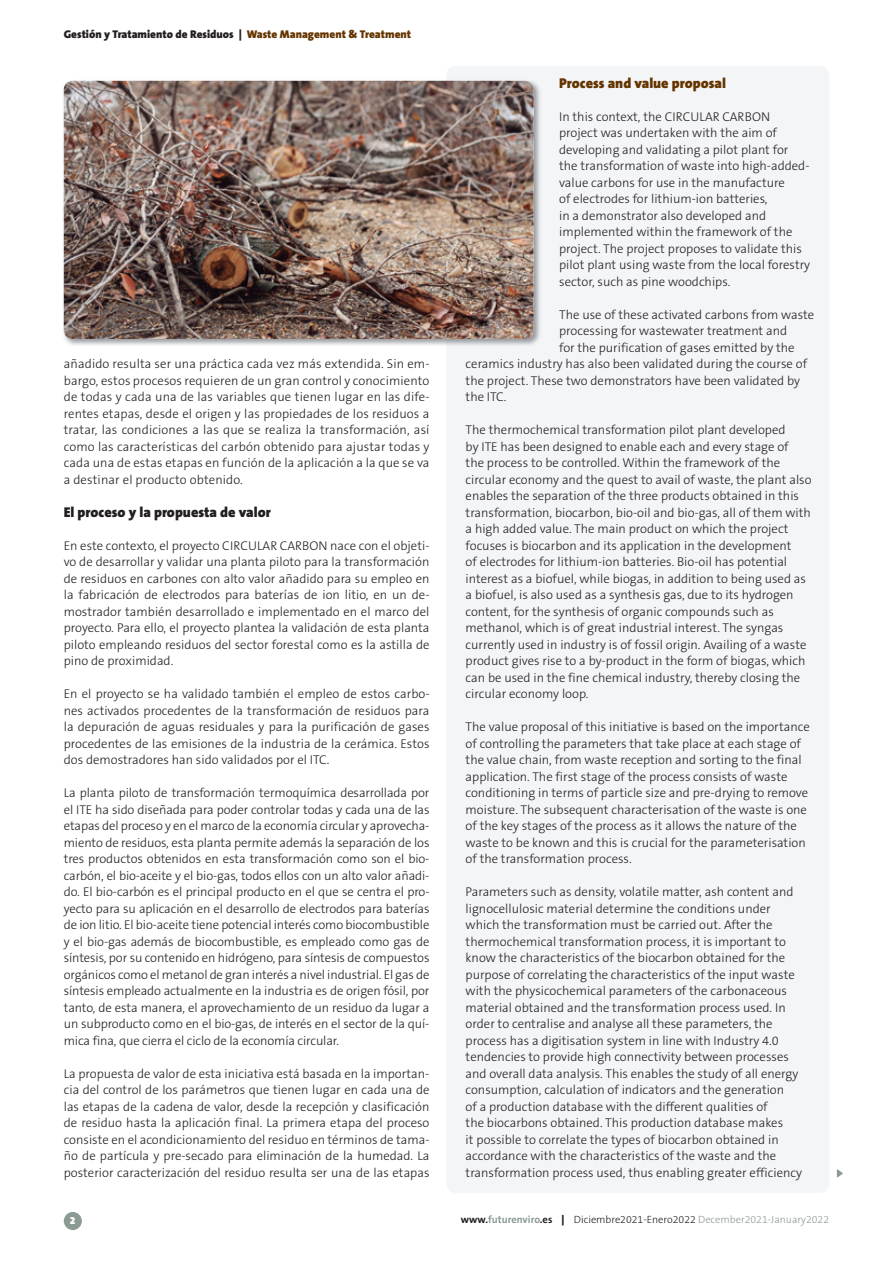
<style>
.page{position:relative;width:893px;height:1263px;background:#fff}
.page>*{position:absolute;margin:0;border:0;box-sizing:border-box;transform-origin:0 0}
.t1{font:900 14.25px "The Sans B9";color:#231f20}
.t2{font:900 14.25px "The Sans B9";color:#653500}
.t3{font:300 12.75px/16.5px "The Sans B3";color:#231f20;text-align:justify}
.t4{font:900 11.25px "The Sans B9";color:#231f20}
.t5{font:300 10.5px "The Sans B3";color:#8b9b92}
.t6{font:900 10.5px "The Sans B9";color:#fff}
.s1{color:#653500}
.s2{font-family:"The Sans B7";font-weight:700;color:#231f20}
.s3{font-family:"The Sans B7";font-weight:700}
.s4{font-family:"The Sans B9";font-weight:900;color:#231f20}
.s5{color:#231f20}
</style>
<div class="page">
<div style="left:64px;top:1212px;width:18px;height:18px;background:#8b9b92;border-radius:50%"></div>
<div style="left:446px;top:66px;width:383px;height:1127px;background:#f3f5f7;border-radius:9px"></div>
<svg style="left:837px;top:1169px;width:6px;height:8px"></svg>
<img style="left:63px;top:80px;width:477px;height:265px">
<img style="left:64px;top:81px;width:470px;height:258px">
<p class="t4" style="left:64px;top:28px;width:349px">Gestión y Tratamiento de Residuos | <span class="s1">Waste Management &amp; Treatment</span></p>
<p class="t3" style="left:64px;top:356px;width:367px">añadido resulta ser una práctica cada vez más extendida. Sin em&shy;bargo, estos procesos requieren de un gran control y conocimiento de todas y cada una de las variables que tienen lugar en las dife&shy;rentes etapas, desde el origen y las propiedades de los residuos a tratar, las condiciones a las que se realiza la transformación, así como las características del carbón obtenido para ajustar todas y cada una de estas etapas en función de la aplicación a la que se va a destinar el producto obtenido.</p>
<p class="t1" style="left:64px;top:504px;width:209px">El proceso y la propuesta de valor</p>
<p class="t3" style="left:64px;top:538px;width:367px">En este contexto, el proyecto CIRCULAR CARBON nace con el objeti&shy;vo de desarrollar y validar una planta piloto para la transformación de residuos en carbones con alto valor añadido para su empleo en la fabricación de electrodos para baterías de ion litio, en un de&shy;mostrador también desarrollado e implementado en el marco del proyecto. Para ello, el proyecto plantea la validación de esta planta piloto empleando residuos del sector forestal como es la astilla de pino de proximidad.</p>
<p class="t3" style="left:64px;top:686px;width:367px">En el proyecto se ha validado también el empleo de estos carbo&shy;nes activados procedentes de la transformación de residuos para la depuración de aguas residuales y para la purificación de gases procedentes de las emisiones de la industria de la cerámica. Estos dos demostradores han sido validados por el ITC.</p>
<p class="t3" style="left:64px;top:785px;width:367px">La planta piloto de transformación termoquímica desarrollada por el ITE ha sido diseñada para poder controlar todas y cada una de las etapas del proceso y en el marco de la economía circular y aprovecha&shy;miento de residuos, esta planta permite además la separación de los tres productos obtenidos en esta transformación como son el bio&shy;carbón, el bio-aceite y el bio-gas, todos ellos con un alto valor añadi&shy;do. El bio-carbón es el principal producto en el que se centra el pro&shy;yecto para su aplicación en el desarrollo de electrodos para baterías de ion litio. El bio-aceite tiene potencial interés como biocombustible y el bio-gas además de biocombustible, es empleado como gas de síntesis, por su contenido en hidrógeno, para síntesis de compuestos orgánicos como el metanol de gran interés a nivel industrial. El gas de síntesis empleado actualmente en la industria es de origen fósil, por tanto, de esta manera, el aprovechamiento de un residuo da lugar a un subproducto como en el bio-gas, de interés en el sector de la quí&shy;mica fina, que cierra el ciclo de la economía circular.</p>
<p class="t3" style="left:64px;top:1066px;width:367px">La propuesta de valor de esta iniciativa está basada en la importan&shy;cia del control de los parámetros que tienen lugar en cada una de las etapas de la cadena de valor, desde la recepción y clasificación de residuo hasta la aplicación final. La primera etapa del proceso consiste en el acondicionamiento del residuo en términos de tama&shy;ño de partícula y pre-secado para eliminación de la humedad. La posterior caracterización del residuo resulta ser una de las etapas</p>
<p class="t2" style="left:559px;top:75px;width:168px">Process and value proposal</p>
<p class="t3" style="left:559px;top:109px;width:252px;text-align:left">In this context, the CIRCULAR CARBON project was undertaken with the aim of developing and validating a pilot plant for<br>the transformation of waste into high-added&shy;value carbons for use in the manufacture<br>of electrodes for lithium-ion batteries,<br>in a demonstrator also developed and implemented within the framework of the project. The project proposes to validate this pilot plant using waste from the local forestry sector, such as pine woodchips.</p>
<p class="t3" style="left:559px;top:307px;width:257px">The use of these activated carbons from waste</p>
<p class="t3" style="left:559px;top:323px;width:230px">processing for wastewater treatment and</p>
<p class="t3" style="left:559px;top:340px;width:237px">for the purification of gases emitted by the</p>
<p class="t3" style="left:466px;top:356px;width:343px">ceramics industry has also been validated during the course of</p>
<p class="t3" style="left:466px;top:373px;width:336px">the project. These two demonstrators have been validated by</p>
<p class="t3" style="left:466px;top:389px;width:42px">the ITC.</p>
<p class="t3" style="left:466px;top:422px;width:348px;text-align:left">The thermochemical transformation pilot plant developed<br>by ITE has been designed to enable each and every stage of<br>the process to be controlled. Within the framework of the circular economy and the quest to avail of waste, the plant also enables the separation of the three products obtained in this transformation, biocarbon, bio-oil and bio-gas, all of them with a high added value. The main product on which the project focuses is biocarbon and its application in the development<br>of electrodes for lithium-ion batteries. Bio-oil has potential interest as a biofuel, while biogas, in addition to being used as a biofuel, is also used as a synthesis gas, due to its hydrogen content, for the synthesis of organic compounds such as methanol, which is of great industrial interest. The syngas currently used in industry is of fossil origin. Availing of a waste product gives rise to a by-product in the form of biogas, which can be used in the fine chemical industry, thereby closing the circular economy loop.</p>
<p class="t3" style="left:466px;top:719px;width:346px;text-align:left">The value proposal of this initiative is based on the importance of controlling the parameters that take place at each stage of the value chain, from waste reception and sorting to the final application. The first stage of the process consists of waste conditioning in terms of particle size and pre-drying to remove moisture. The subsequent characterisation of the waste is one of the key stages of the process as it allows the nature of the waste to be known and this is crucial for the parameterisation of the transformation process.</p>
<p class="t3" style="left:466px;top:884px;width:338px;text-align:left">Parameters such as density, volatile matter, ash content and lignocellulosic material determine the conditions under which the transformation must be carried out. After the thermochemical transformation process, it is important to know the characteristics of the biocarbon obtained for the purpose of correlating the characteristics of the input waste with the physicochemical parameters of the carbonaceous material obtained and the transformation process used. In order to centralise and analyse all these parameters, the process has a digitisation system in line with Industry 4.0 tendencies to provide high connectivity between processes and overall data analysis. This enables the study of all energy consumption, calculation of indicators and the generation<br>of a production database with the different qualities of<br>the biocarbons obtained. This production database makes<br>it possible to correlate the types of biocarbon obtained in accordance with the characteristics of the waste and the transformation process used, thus enabling greater efficiency</p>
<p class="t6" style="left:70px;top:1215px;width:7px">2</p>
<p class="t5" style="left:461px;top:1214px;width:370px"><span class="s2">www.</span><span class="s3">futurenviro</span><span class="s2">.es</span> <span class="s4">|</span> <span class="s5">Diciembre2021-Enero2022</span> December2021-January2022</p>
</div>
